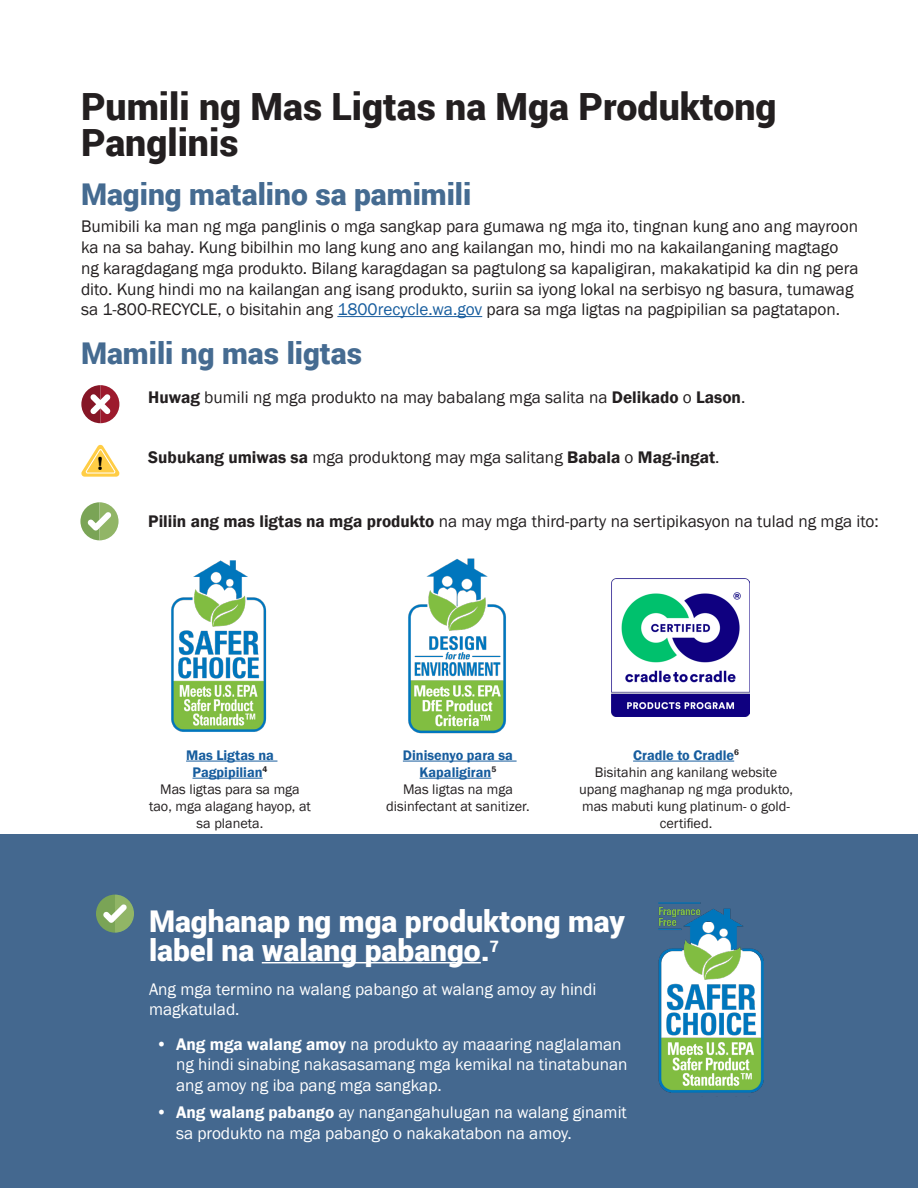
<style>
.page{position:relative;width:918px;height:1188px;background:#fff}
.page>*{position:absolute;margin:0;border:0;box-sizing:border-box;transform-origin:0 0}
.t1{font:900 37.5px/36px "Roboto";color:#231f20}
.t2{font:900 30px/28.5px "Roboto";color:#fff}
.t3{font:900 30px "Roboto";color:#456b91}
.t4{font:700 18.9px "Bookman Old Style";color:#000}
.t5{font:17.25px/20.7px "Franklin Gothic";color:#231f20}
.t6{font:17.25px/20.7px "Franklin Gothic";color:#fff}
.t7{font:600 17.25px "Franklin Gothic";color:#231f20}
.t8{font:14.25px/17.1px "Franklin Gothic";color:#231f20;text-align:center}
.s1{color:#175d9e}
.s2{font-weight:600}
.s3{font-weight:400}
.s4{font-weight:600;color:#175d9e}
</style>
<div class="page">
<hr style="left:337px;top:316px;width:145px;height:1px;background:#175d9e">
<div style="left:0;top:835px;width:918px;height:353px;background:#44688f"></div>
<hr style="left:186px;top:761px;width:91px;height:1px;background:#175d9e">
<hr style="left:193px;top:778px;width:70px;height:1px;background:#175d9e">
<img style="left:171px;top:560px;width:96px;height:172px">
<img style="left:408px;top:558px;width:98px;height:176px">
<hr style="left:403px;top:761px;width:114px;height:1px;background:#175d9e">
<hr style="left:420px;top:778px;width:71px;height:1px;background:#175d9e">
<img style="left:611px;top:579px;width:138px;height:138px">
<hr style="left:633px;top:761px;width:101px;height:1px;background:#175d9e">
<svg style="left:81px;top:385px;width:38px;height:38px"></svg>
<svg style="left:81px;top:445px;width:38px;height:32px"></svg>
<svg style="left:80px;top:502px;width:38px;height:38px"></svg>
<hr style="left:262px;top:962px;width:219px;height:1px;background:#fff">
<img style="left:658px;top:903px;width:106px;height:190px">
<svg style="left:96px;top:895px;width:38px;height:38px"></svg>
<h2 class="t1" style="left:81px;top:87px;width:697px">Pumili ng Mas Ligtas na Mga Produktong<br>Panglinis</h2>
<h3 class="t3" style="left:81px;top:173px;width:392px">Maging matalino sa pamimili</h3>
<p class="t5" style="left:81px;top:217px;width:779px">Bumibili ka man ng mga panglinis o mga sangkap para gumawa ng mga ito, tingnan kung ano ang mayroon ka na sa bahay. Kung bibilhin mo lang kung ano ang kailangan mo, hindi mo na kakailanganing magtago ng karagdagang mga produkto. Bilang karagdagan sa pagtulong sa kapaligiran, makakatipid ka din ng pera dito. Kung hindi mo na kailangan ang isang produkto, suriin sa iyong lokal na serbisyo ng basura, tumawag sa 1-800-RECYCLE, o bisitahin ang <span class="s1">1800recycle.wa.gov</span> para sa mga ligtas na pagpipilian sa pagtatapon.</p>
<h3 class="t3" style="left:81px;top:332px;width:283px">Mamili ng mas ligtas</h3>
<p class="t5" style="left:148px;top:387px;width:599px"><span class="s2">Huwag</span> bumili ng mga produkto na may babalang mga salita na <span class="s2">Delikado</span> o <span class="s2">Lason</span>.</p>
<p class="t4" style="left:97px;top:450px;width:8px">!</p>
<p class="t7" style="left:148px;top:447px;width:573px">Subukang umiwas sa <span class="s3">mga produktong may mga salitang</span> Babala <span class="s3">o</span> Mag-ingat<span class="s3">.</span></p>
<p class="t5" style="left:148px;top:511px;width:732px"><span class="s2">Piliin ang mas ligtas na mga produkto</span> na may mga third-party na sertipikasyon na tulad ng mga ito:</p>
<p class="t8" style="left:149px;top:747px;width:164px"><span class="s4">Mas Ligtas na<br>Pagpipilian</span><sup>4<br></sup>Mas ligtas para sa mga tao, mga alagang hayop, at sa planeta.</p>
<p class="t8" style="left:386px;top:747px;width:145px"><span class="s4">Dinisenyo para sa<br>Kapaligiran</span><sup>5<br></sup>Mas ligtas na mga disinfectant at sanitizer.</p>
<p class="t8" style="left:579px;top:747px;width:216px"><span class="s4">Cradle to Cradle</span><sup>6<br></sup>Bisitahin ang kanilang website upang maghanap ng mga produkto, mas mabuti kung platinum- o gold&shy;certified.</p>
<h2 class="t2" style="left:149px;top:906px;width:478px">Maghanap ng mga produktong may label na walang pabango.<sup>7</sup></h2>
<p class="t6" style="left:149px;top:979px;width:449px">Ang mga termino na walang pabango at walang amoy ay hindi magkatulad.</p>
<p class="t6" style="left:176px;top:1034px;width:453px;text-indent:-20px"><span class="s2">• Ang mga walang amoy</span> na produkto ay maaaring naglalaman ng hindi sinabing nakasasamang mga kemikal na tinatabunan ang amoy ng iba pang mga sangkap.</p>
<p class="t6" style="left:176px;top:1103px;width:452px;text-indent:-20px"><span class="s2">• Ang walang pabango</span> ay nangangahulugan na walang ginamit sa produkto na mga pabango o nakakatabon na amoy.</p>
</div>
